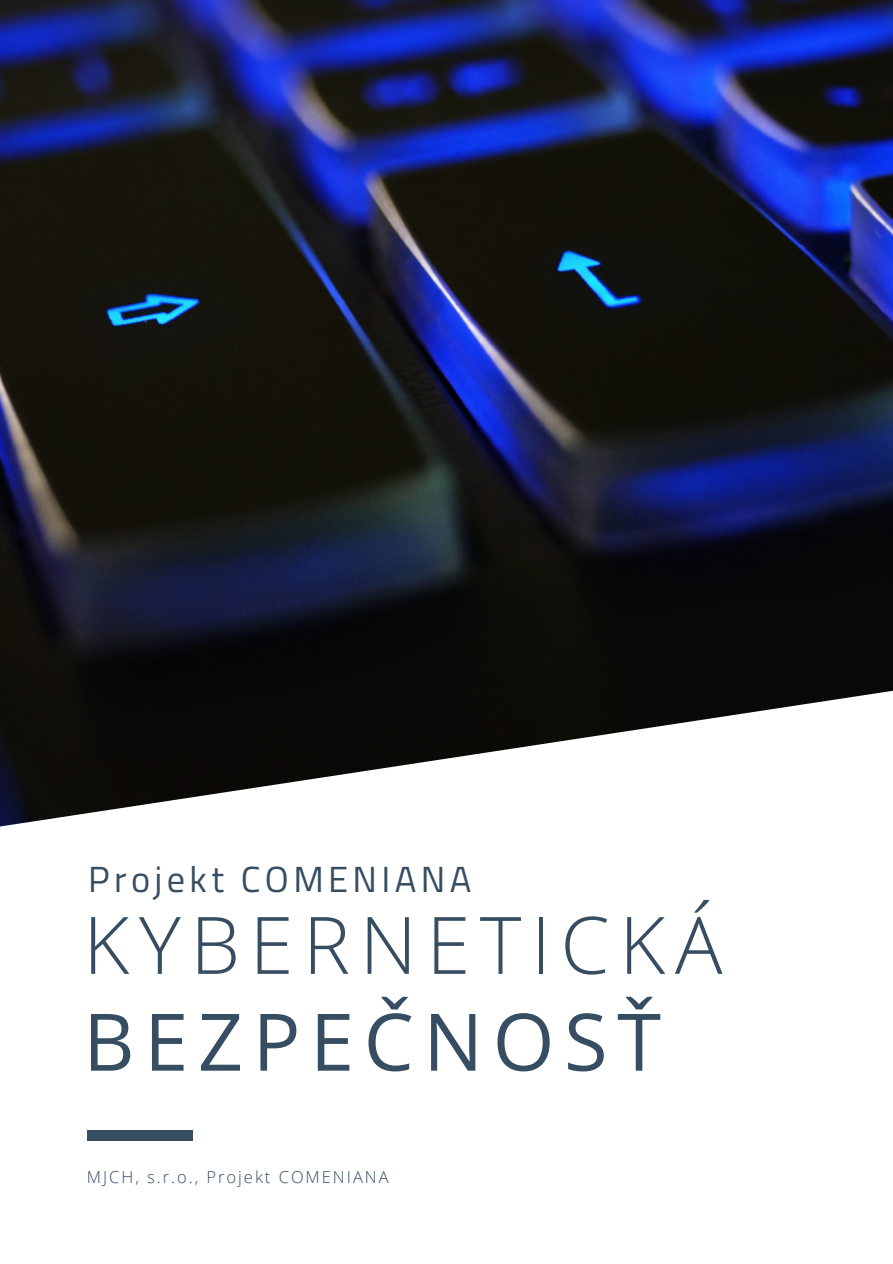
<style>
.page{position:relative;width:893px;height:1264px;background:#fff}
.page>*{position:absolute;margin:0;border:0;box-sizing:border-box;transform-origin:0 0}
.t1{font:300 79.35px "Open Sans";letter-spacing:.12em;color:#364d62}
.t2{font:79.35px "Open Sans";letter-spacing:.12em;color:#364d62}
.t3{font:36.3px "Titillium Web";letter-spacing:.12em;color:#364d62}
.t4{font:300 16.5px "Open Sans";letter-spacing:.12em;color:#364d62}
</style>
<div class="page">
<img style="left:0;top:0;width:892px;height:827px">
<div style="left:87px;top:1130px;width:106px;height:10px;background:#364d62"></div>
<p class="t3" style="left:88px;top:850px;width:384px">Projekt COMENIANA</p>
<p class="t1" style="left:83px;top:889px;width:640px">KYBERNETICKÁ</p>
<p class="t2" style="left:83px;top:985px;width:579px">BEZPEČNOSŤ</p>
<p class="t4" style="left:87px;top:1165px;width:303px">MJCH, s.r.o., Projekt COMENIANA</p>
</div>
